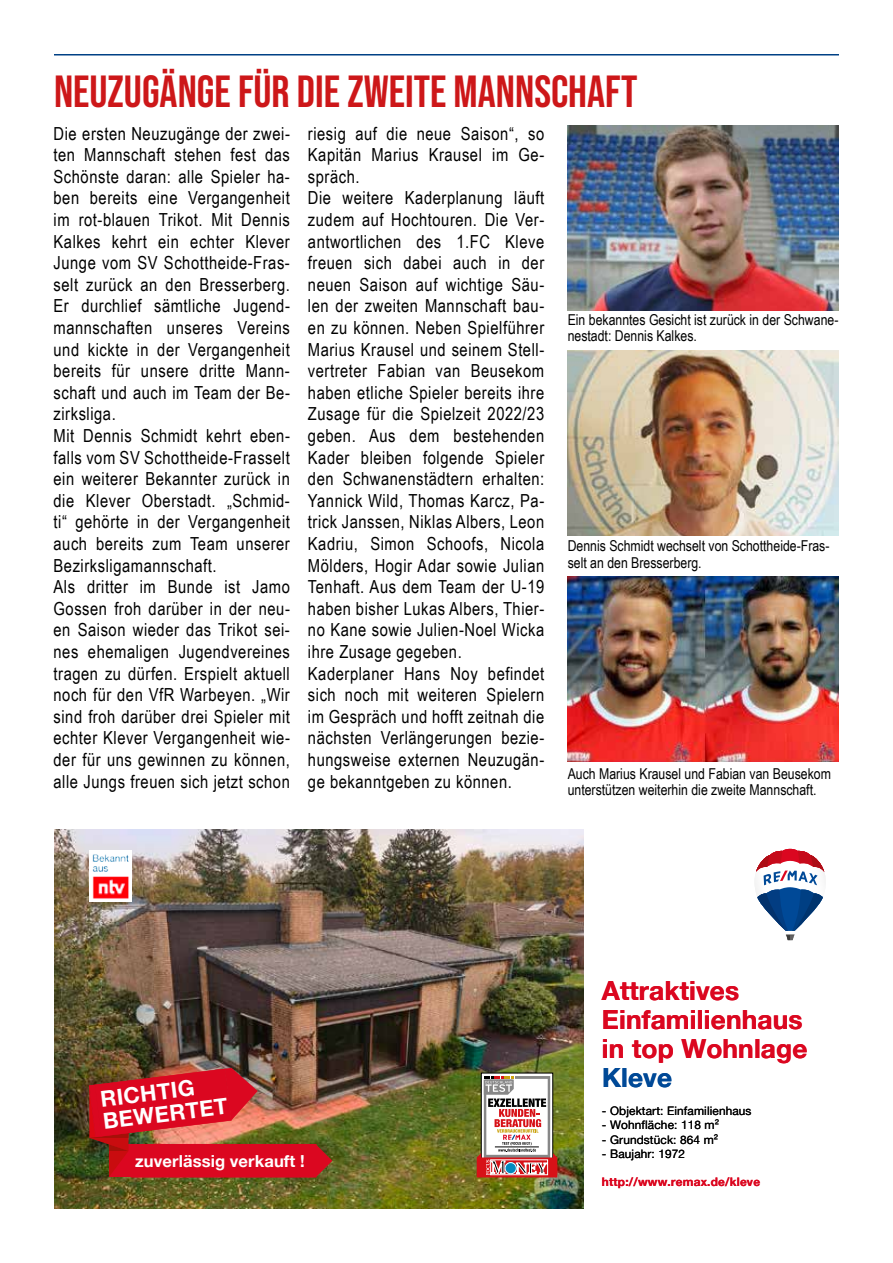
<style>
.page{position:relative;width:893px;height:1263px;background:#fff}
.page>*{position:absolute;margin:0;border:0;box-sizing:border-box;transform-origin:0 0}
.t1{font:45px "Bebas Neue";color:#cd1719}
.t2{font:700 26.25px/29px "Helvetica Neue LTW1 G";color:#db0720}
.t3{font:700 26.25px "Helvetica Neue LTW1 G";color:#004997}
.t4{font:700 22.05px/22px "Helvetica Neue LTW1 G";color:#fff}
.t5{font:18px/21.6px "Arial Narrow";letter-spacing:.03em;color:#000}
.t6{font:700 16.5px "Helvetica Neue LTW1 G";color:#fff}
.t7{font:15px/16.5px "Arial Narrow";color:#000}
.t8{font:11.85px "Helvetica Neue LTW1 G";color:#000}
.t9{font:700 11.85px "Helvetica Neue LTW1 G";color:#db0720}
</style>
<div class="page">
<hr style="left:54px;top:54px;width:785px;height:2px;background:#004185">
<img style="left:54px;top:830px;width:529px;height:379px">
<svg style="left:755px;top:849px;width:71px;height:91px"></svg>
<div style="left:132px;top:1144px;width:176px;height:33px;background:#db0720"></div>
<div style="left:308px;top:1144px;width:8px;height:33px;background:#db0720"></div>
<svg style="left:316px;top:1144px;width:16px;height:33px"></svg>
<img style="left:89px;top:1068px;width:169px;height:109px">
<img style="left:89px;top:851px;width:51px;height:51px">
<svg style="left:477px;top:1073px;width:80px;height:104px"></svg>
<svg style="left:54px;top:830px;width:7px;height:2px"></svg>
<img style="left:568px;top:125px;width:271px;height:186px">
<img style="left:568px;top:351px;width:271px;height:185px">
<img style="left:568px;top:576px;width:271px;height:185px">
<h1 class="t1" style="left:54px;top:66px;width:585px">NEUZUGÄNGE FÜR DIE ZWEITE MANNSCHAFT</h1>
<p class="t5" style="left:54px;top:122px;width:238px">Die ersten Neuzugänge der zwei&shy;ten Mannschaft stehen fest das<br>Schönste daran: alle Spieler ha&shy;ben bereits eine Vergangenheit im rot-blauen Trikot. Mit Dennis<br>Kalkes kehrt ein echter Klever<br>Junge vom SV Schottheide-Fras&shy;selt zurück an den Bresserberg.<br>Er durchlief sämtliche Jugend&shy;mannschaften unseres Vereins und kickte in der Vergangenheit bereits für unsere dritte Mann&shy;schaft und auch im Team der Be&shy;zirksliga.<br>Mit Dennis Schmidt kehrt eben&shy;falls vom SV Schottheide-Frasselt ein weiterer Bekannter zurück in die Klever Oberstadt. „Schmid&shy;ti“ gehörte in der Vergangenheit auch bereits zum Team unserer<br>Bezirksligamannschaft.<br>Als dritter im Bunde ist Jamo<br>Gossen froh darüber in der neu&shy;en Saison wieder das Trikot sei&shy;nes ehemaligen Jugendvereines tragen zu dürfen. Erspielt aktuell noch für den VfR Warbeyen. „Wir sind froh darüber drei Spieler mit echter Klever Vergangenheit wie&shy;der für uns gewinnen zu können, alle Jungs freuen sich jetzt schon</p>
<p class="t5" style="left:308px;top:122px;width:238px">riesig auf die neue Saison“, so<br>Kapitän Marius Krausel im Ge&shy;spräch.<br>Die weitere Kaderplanung läuft zudem auf Hochtouren. Die Ver&shy;antwortlichen des 1.FC Kleve freuen sich dabei auch in der neuen Saison auf wichtige Säu&shy;len der zweiten Mannschaft bau&shy;en zu können. Neben Spielführer<br>Marius Krausel und seinem Stell&shy;vertreter Fabian van Beusekom haben etliche Spieler bereits ihre<br>Zusage für die Spielzeit 2022/23 geben. Aus dem bestehenden<br>Kader bleiben folgende Spieler den Schwanenstädtern erhalten:<br>Yannick Wild, Thomas Karcz, Pa&shy;trick Janssen, Niklas Albers, Leon<br>Kadriu, Simon Schoofs, Nicola<br>Mölders, Hogir Adar sowie Julian<br>Tenhaft. Aus dem Team der U-19 haben bisher Lukas Albers, Thier&shy;no Kane sowie Julien-Noel Wicka ihre Zusage gegeben.<br>Kaderplaner Hans Noy befindet sich noch mit weiteren Spielern im Gespräch und hofft zeitnah die nächsten Verlängerungen bezie&shy;hungsweise externen Neuzugän&shy;ge bekanntgeben zu können.</p>
<p class="t7" style="left:568px;top:310px;width:272px">Ein bekanntes Gesicht ist zurück in der Schwane&shy;nestadt: Dennis Kalkes.</p>
<p class="t7" style="left:568px;top:537px;width:263px">Dennis Schmidt wechselt von Schottheide-Fras&shy;selt an den Bresserberg.</p>
<p class="t7" style="left:568px;top:764px;width:265px">Auch Marius Krausel und Fabian van Beusekom unterstützen weiterhin die zweite Mannschaft.</p>
<p class="t4" style="left:99px;top:1088px;width:127px;rotate:-7deg">R CI H T GI<br>BEWERTET</p>
<p class="t6" style="left:135px;top:1150px;width:171px">z g i ssä l revu v !t fuakre</p>
<h2 class="t2" style="left:602px;top:976px;width:207px">A sev i tkar t t<br>E ma f n i suahne i l i i o tn p W o ga l nh e</h2>
<h2 class="t3" style="left:602px;top:1061px;width:72px">K eve l</h2>
<p class="t8" style="left:602px;top:1103px;width:151px">- O b E: t ratke j mafn i suahne i l i</p>
<p class="t8" style="left:602px;top:1118px;width:119px">- W m811: ehcä l f nho ²</p>
<p class="t8" style="left:602px;top:1132px;width:118px">- G dnu r m468: kcü t s ²</p>
<p class="t8" style="left:602px;top:1146px;width:85px">- B 2791: r ha j ua</p>
<p class="t9" style="left:602px;top:1175px;width:160px">h pt t w/ / : w w mer . d.xa evelk/e</p>
</div>
